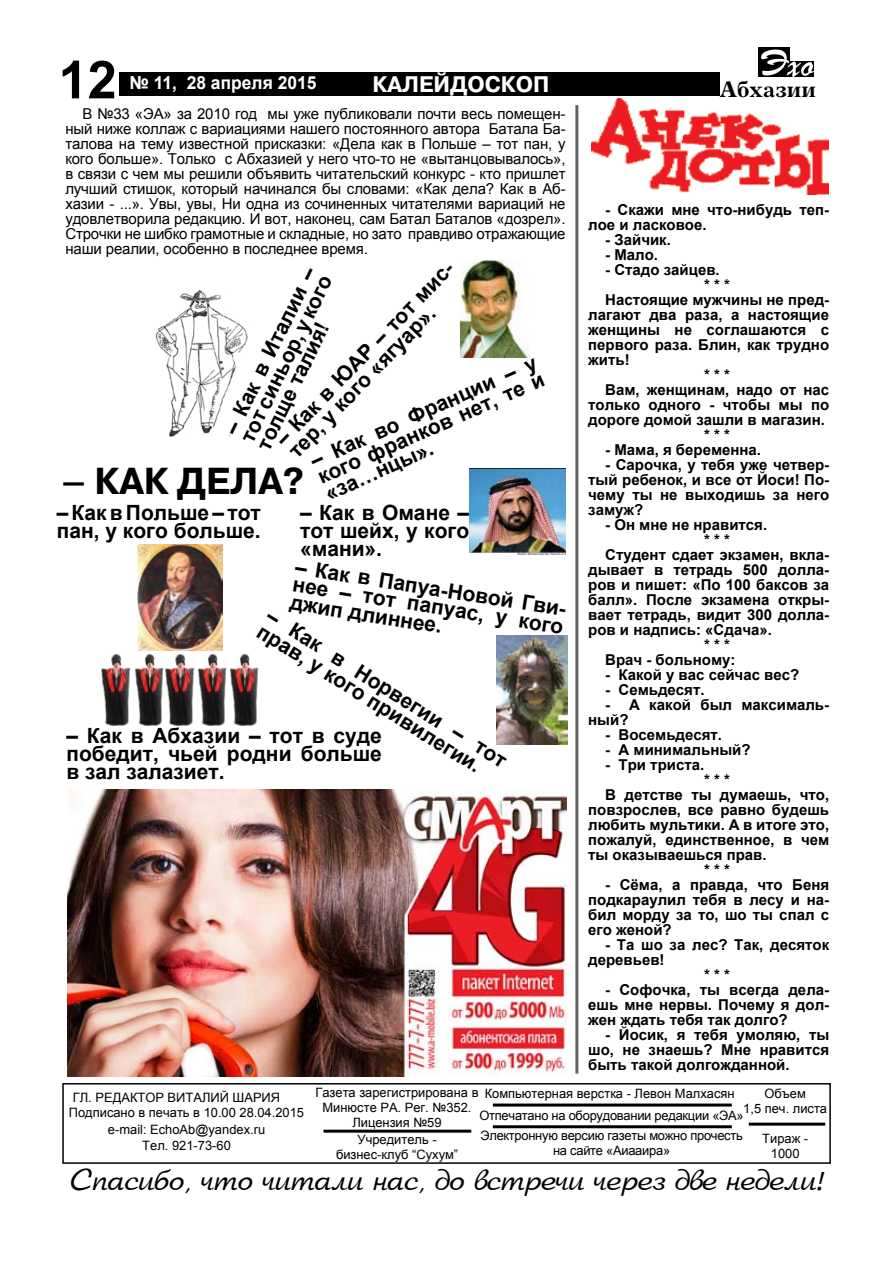
<style>
.page{position:relative;width:893px;height:1263px;background:#fff}
.page>*{position:absolute;margin:0;border:0;box-sizing:border-box;transform-origin:0 0}
.t1{font:700 52.5px "Arial";color:#000}
.t2{font:700 37.5px "Pragmatica C";color:#000}
.t3{font:30px "Arbat";letter-spacing:-.02em;color:#000;scale:.95 1}
.t4{font:700 23.4px "Journal C";color:#000}
.t5{font:700 22.5px "Pragmatica C";color:#fff}
.t6{font:700 21px/18px "Arial";color:#000;text-align:justify}
.t7{font:700 18px "Arial";color:#fff}
.t8{font:700 15px/15px "Arial";color:#000;text-align:justify}
.t9{font:15px/15px "Arial";letter-spacing:-.01em;color:#000;text-align:justify}
.t10{font:12.9px/15px "Arial";color:#000;text-align:center}
.t11{font:12.9px/20.7px "Arial";letter-spacing:-.02em;color:#000}
</style>
<div class="page">
<div style="left:119px;top:72px;width:601px;height:24px;background:#000"></div>
<svg style="left:759px;top:48px;width:31px;height:29px"></svg>
<svg style="left:761px;top:50px;width:53px;height:27px"></svg>
<img style="left:155px;top:290px;width:93px;height:147px">
<div style="left:62px;top:1083px;width:769px;height:81px;border:2px solid #000"></div>
<hr style="left:493px;top:1103px;width:239px;height:3px;background:#000">
<hr style="left:493px;top:1125px;width:239px;height:3px;background:#000">
<hr style="left:749px;top:1123px;width:76px;height:3px;background:#000">
<hr style="left:323px;top:1130px;width:148px;height:3px;background:#000">
<img style="left:137px;top:545px;width:85px;height:105px">
<img style="left:497px;top:635px;width:71px;height:109px">
<img style="left:461px;top:260px;width:68px;height:97px">
<img style="left:469px;top:468px;width:97px;height:87px">
<hr style="left:575px;top:105px;width:3px;height:968px;background:#000">
<img style="left:591px;top:99px;width:237px;height:95px">
<img style="left:67px;top:789px;width:499px;height:288px">
<img style="left:101px;top:653px;width:62px;height:73px">
<img style="left:163px;top:653px;width:64px;height:73px">
<img style="left:230px;top:653px;width:29px;height:73px">
<h1 class="t1" style="left:58px;top:45px;width:60px">12</h1>
<h3 class="t5" style="left:372px;top:72px;width:178px">калейдоскоп</h3>
<p class="t9" style="left:65px;top:106px;width:502px;text-indent:17px">В №33 «ЭА» за 2010 год мы уже публиковали почти весь помещен&shy;ный ниже коллаж с вариациями нашего постоянного автора Батала Ба&shy;талова на тему известной присказки: «Дела как в Польше – тот пан, у кого больше». Только с Абхазией у него что-то не «вытанцовывалось», в связи с чем мы решили объявить читательский конкурс - кто пришлет лучший стишок, который начинался бы словами: «Как дела? Как в Аб&shy;хазии - ...». Увы, увы, Ни одна из сочиненных читателями вариаций не удовлетворила редакцию. И вот, наконец, сам Батал Баталов «дозрел».<br>Строчки не шибко грамотные и складные, но зато правдиво отражающие наши реалии, особенно в последнее время.</p>
<p class="t7" style="left:129px;top:71px;width:189px">№ 11, 28 апреля 2015</p>
<h3 class="t4" style="left:720px;top:77px;width:98px">Абхазии</h3>
<p class="t8" style="left:588px;top:202px;width:242px;text-indent:17px">- Скажи мне что-нибудь теп&shy;лое и ласковое.</p>
<p class="t8" style="left:605px;top:232px;width:67px">- Зайчик.</p>
<p class="t8" style="left:605px;top:247px;width:54px">- Мало.</p>
<p class="t8" style="left:605px;top:262px;width:116px">- Стадо зайцев.</p>
<p class="t8" style="left:704px;top:277px;width:27px">* * *</p>
<p class="t8" style="left:605px;top:292px;width:225px">Настоящие мужчины не пред-</p>
<p class="t8" style="left:588px;top:307px;width:242px">лагают два раза, а настоящие</p>
<p class="t8" style="left:588px;top:322px;width:242px">женщины не соглашаются с</p>
<p class="t8" style="left:588px;top:337px;width:242px">первого раза. Блин, как трудно</p>
<p class="t8" style="left:588px;top:352px;width:43px">жить!</p>
<p class="t8" style="left:704px;top:367px;width:27px">* * *</p>
<p class="t8" style="left:605px;top:382px;width:225px">Вам, женщинам, надо от нас</p>
<p class="t8" style="left:588px;top:397px;width:242px">только одного - чтобы мы по</p>
<p class="t8" style="left:588px;top:412px;width:238px">дороге домой зашли в магазин.</p>
<p class="t8" style="left:704px;top:427px;width:27px">* * *</p>
<p class="t8" style="left:605px;top:442px;width:157px">- Мама, я беременна.</p>
<p class="t8" style="left:588px;top:457px;width:242px;text-indent:17px">- Сарочка, у тебя уже четвер&shy;тый ребенок, и все от Йоси! По&shy;чему ты не выходишь за него замуж?</p>
<p class="t8" style="left:605px;top:517px;width:163px">- Он мне не нравится.</p>
<p class="t8" style="left:704px;top:532px;width:27px">* * *</p>
<p class="t8" style="left:605px;top:547px;width:225px">Студент сдает экзамен, вкла-</p>
<p class="t8" style="left:588px;top:562px;width:242px">дывает в тетрадь 500 долла-</p>
<p class="t8" style="left:588px;top:577px;width:242px">ров и пишет: «По 100 баксов за</p>
<p class="t8" style="left:588px;top:592px;width:242px">балл». После экзамена откры-</p>
<p class="t8" style="left:588px;top:607px;width:242px">вает тетрадь, видит 300 долла-</p>
<p class="t8" style="left:588px;top:622px;width:185px">ров и надпись: «Сдача».</p>
<p class="t8" style="left:704px;top:637px;width:27px">* * *</p>
<p class="t8" style="left:605px;top:652px;width:132px">Врач - больному:</p>
<p class="t8" style="left:605px;top:667px;width:196px">- Какой у вас сейчас вес?</p>
<p class="t8" style="left:605px;top:682px;width:101px">- Семьдесят.</p>
<p class="t8" style="left:588px;top:697px;width:242px;text-indent:17px">- А какой был максималь&shy;ный?</p>
<p class="t8" style="left:605px;top:727px;width:118px">- Восемьдесят.</p>
<p class="t8" style="left:605px;top:742px;width:147px">- А минимальный?</p>
<p class="t8" style="left:605px;top:757px;width:100px">- Три триста.</p>
<p class="t8" style="left:704px;top:772px;width:27px">* * *</p>
<p class="t8" style="left:605px;top:787px;width:225px">В детстве ты думаешь, что,</p>
<p class="t8" style="left:588px;top:802px;width:242px">повзрослев, все равно будешь</p>
<p class="t8" style="left:588px;top:817px;width:242px">любить мультики. А в итоге это,</p>
<p class="t8" style="left:588px;top:832px;width:242px">пожалуй, единственное, в чем</p>
<p class="t8" style="left:588px;top:847px;width:180px">ты оказываешься прав.</p>
<p class="t8" style="left:704px;top:862px;width:27px">* * *</p>
<p class="t8" style="left:588px;top:877px;width:242px;text-indent:17px">- Сёма, а правда, что Беня подкараулил тебя в лесу и на&shy;бил морду за то, шо ты спал с его женой?</p>
<p class="t8" style="left:605px;top:937px;width:225px">- Та шо за лес? Так, десяток</p>
<p class="t8" style="left:588px;top:952px;width:78px">деревьев!</p>
<p class="t8" style="left:704px;top:967px;width:27px">* * *</p>
<p class="t8" style="left:588px;top:982px;width:242px;text-indent:17px">- Софочка, ты всегда дела&shy;ешь мне нервы. Почему я дол&shy;жен ждать тебя так долго?</p>
<p class="t8" style="left:588px;top:1027px;width:242px;text-indent:17px">- Йосик, я тебя умоляю, ты шо, не знаешь? Мне нравится быть такой долгожданной.</p>
<p class="t11" style="left:479px;top:1105px;width:266px">Отпечатано на оборудовании редакции «ЭА»<br>Электронную версию газеты можно прочесть</p>
<p class="t11" style="left:553px;top:1141px;width:119px">на сайте «Аиааира»</p>
<h3 class="t6" style="left:273px;top:436px;width:247px;rotate:-46deg">– Как в ЮАР – тот мис&shy;тер, у кого «ягуар».</h3>
<h3 class="t6" style="left:223px;top:429px;width:184px;rotate:-64deg">– Как в Италии – тот синьор, у кого толще талия!</h3>
<h3 class="t6" style="left:308px;top:454px;width:247px;rotate:-24deg">– Как во Франции – у кого франков нет, те и «за…нцы».</h3>
<h2 class="t2" style="left:62px;top:461px;width:244px">– Как дела?</h2>
<h3 class="t6" style="left:57px;top:504px;width:206px">– Как в Польше – тот пан, у кого больше.</h3>
<h3 class="t6" style="left:300px;top:505px;width:171px">– Как в Омане – тот шейх, у кого «мани».</h3>
<h3 class="t6" style="left:297px;top:558px;width:275px;rotate:9deg">– Как в Папуа-Новой Гви&shy;нее – тот папуас, у кого джип длиннее.</h3>
<h3 class="t6" style="left:273px;top:607px;width:283px;rotate:32deg">– Как в Норвегии – тот прав, у кого привилегии.</h3>
<h3 class="t6" style="left:66px;top:728px;width:317px">– Как в Абхазии – тот в суде победит, чьей родни больше в зал залазиет.</h3>
<p class="t10" style="left:315px;top:1085px;width:165px">Газета зарегистрирована в<br>Минюсте РА. Рег. №352.<br>Лицензия №59</p>
<p class="t10" style="left:336px;top:1132px;width:124px">Учредитель - бизнес-клуб “Сухум”</p>
<p class="t10" style="left:485px;top:1086px;width:251px">Компьютерная верстка - Левон Малхасян</p>
<p class="t10" style="left:743px;top:1086px;width:85px">Объем<br>1,5 печ. листа</p>
<p class="t10" style="left:762px;top:1131px;width:47px">Тираж -<br>1000</p>
<h3 class="t3" style="left:70px;top:1164px;width:797px">Спасибо, что читали нас, до встречи через две недели!</h3>
<p class="t10" style="left:69px;top:1089px;width:237px;text-align:left;text-indent:4px">ГЛ. РЕДАКТОР ВИТАЛИЙ ШАРИЯ<br>Подписано в печать в 10.00 28.04.2015</p>
<p class="t10" style="left:108px;top:1121px;width:159px;line-height:16px">e-mail: EchoAb@yandex.ru<br>Тел. 921-73-60</p>
</div>
